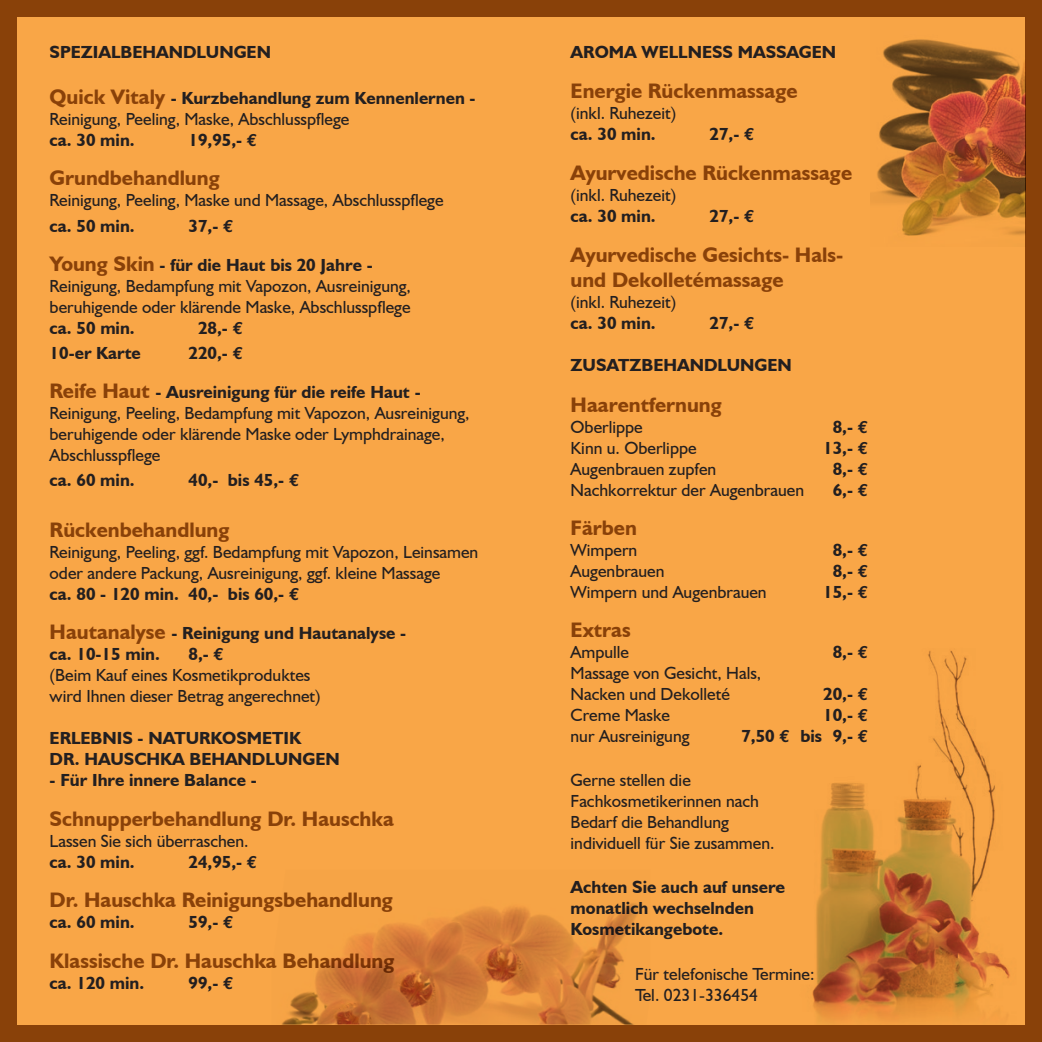
<style>
.page{position:relative;width:1042px;height:1042px;background:#894109}
.page>*{position:absolute;margin:0;border:0;box-sizing:border-box;transform-origin:0 0}
.t1{font:700 21px/25.2px "Humanist 521 BT";color:#894109}
.t2{font:17.5px/21px "Humanist 521 BT";color:#231f20}
.t3{font:700 17.5px/21px "Humanist 521 BT";color:#231f20}
.s1{font-weight:700;font-size:21px;color:#894109}
.s2{font-weight:700}
.s3{font-family:"Euro Mono"}
.s4{font-family:"Euro Mono";font-weight:700}
.s5{font-size:21px;color:#894109}
</style>
<div class="page">
<div style="left:17px;top:17px;width:1007px;height:1007px;background:#f9a647"></div>
<img style="left:812px;top:636px;width:213px;height:388px">
<img style="left:871px;top:17px;width:154px;height:229px">
<img style="left:281px;top:903px;width:358px;height:121px">
<p class="t3" style="left:50px;top:41px;width:223px">SPEZIALBEHANDLUNGEN</p>
<p class="t2" style="left:50px;top:87px;width:427px"><span class="s1">Quick Vitaly</span> <span class="s2">- Kurzbehandlung zum Kennenlernen -<br></span>Reinigung, Peeling, Maske, Abschlusspflege</p>
<p class="t3" style="left:50px;top:129px;width:87px">ca. 30 min.</p>
<p class="t3" style="left:188px;top:129px;width:70px">19,95,- <span class="s3">E</span></p>
<p class="t1" style="left:50px;top:165px;width:172px">Grundbehandlung</p>
<p class="t2" style="left:50px;top:190px;width:395px">Reinigung, Peeling, Maske und Massage, Abschlusspflege</p>
<p class="t3" style="left:50px;top:215px;width:87px">ca. 50 min.</p>
<p class="t3" style="left:189px;top:215px;width:47px">37,- <span class="s3">E</span></p>
<p class="t2" style="left:50px;top:254px;width:363px"><span class="s1">Young Skin</span> <span class="s2">- für die Haut bis 20 Jahre -<br></span>Reinigung, Bedampfung mit Vapozon, Ausreinigung, beruhigende oder klärende Maske, Abschlusspflege</p>
<p class="t3" style="left:50px;top:317px;width:87px">ca. 50 min.</p>
<p class="t3" style="left:198px;top:317px;width:47px">28,- <span class="s3">E</span></p>
<p class="t3" style="left:50px;top:342px;width:93px">10-er Karte</p>
<p class="t3" style="left:189px;top:342px;width:56px">220,- <span class="s3">E</span></p>
<p class="t2" style="left:50px;top:381px;width:422px"><span class="s1">Reife Haut</span> <span class="s2">- Ausreinigung für die reife Haut - </span>Reinigung, Peeling, Bedampfung mit Vapozon, Ausreinigung, beruhigende oder klärende Maske oder Lymphdrainage, Abschlusspflege</p>
<p class="t3" style="left:50px;top:469px;width:87px">ca. 60 min.</p>
<p class="t3" style="left:189px;top:469px;width:112px">40,- bis 45,- <span class="s3">E</span></p>
<p class="t1" style="left:50px;top:517px;width:181px">Rückenbehandlung</p>
<p class="t2" style="left:50px;top:541px;width:430px">Reinigung, Peeling, ggf. Bedampfung mit Vapozon, Leinsamen oder andere Packung, Ausreinigung, ggf. kleine Massage<br><span class="s2">ca. 80 - 120 min. 40,- bis 60,-</span> <span class="s4">E</span></p>
<p class="t3" style="left:50px;top:622px;width:358px"><span class="s5">Hautanalyse</span> - Reinigung und Hautanalyse - ca. 10-15 min.</p>
<p class="t2" style="left:50px;top:643px;width:273px;text-indent:139px"><span class="s2">8,-</span> <span class="s4">E<br></span>(Beim Kauf eines Kosmetikproduktes wird Ihnen dieser Betrag angerechnet)</p>
<p class="t3" style="left:50px;top:727px;width:292px">ERLEBNIS - NATURKOSMETIK<br>DR. HAUSCHKA BEHANDLUNGEN</p>
<p class="t3" style="left:50px;top:769px;width:209px">- Für Ihre innere Balance -</p>
<p class="t1" style="left:50px;top:806px;width:346px">Schnupperbehandlung Dr. Hauschka</p>
<p class="t2" style="left:50px;top:830px;width:200px">Lassen Sie sich überraschen.</p>
<p class="t3" style="left:50px;top:851px;width:87px">ca. 30 min.</p>
<p class="t3" style="left:189px;top:851px;width:70px">24,95,- <span class="s3">E</span></p>
<p class="t1" style="left:50px;top:887px;width:345px">Dr. Hauschka Reinigungsbehandlung</p>
<p class="t3" style="left:50px;top:911px;width:87px">ca. 60 min.</p>
<p class="t3" style="left:189px;top:911px;width:47px">59,- <span class="s3">E</span></p>
<p class="t1" style="left:50px;top:947px;width:346px">Klassische Dr. Hauschka Behandlung</p>
<p class="t3" style="left:50px;top:972px;width:96px">ca. 120 min.</p>
<p class="t3" style="left:189px;top:972px;width:47px">99,- <span class="s3">E</span></p>
<p class="t3" style="left:570px;top:41px;width:267px">AROMA WELLNESS MASSAGEN</p>
<p class="t1" style="left:570px;top:78px;width:228px">Energie Rückenmassage</p>
<p class="t2" style="left:570px;top:102px;width:107px">(inkl. Ruhezeit)</p>
<p class="t3" style="left:570px;top:123px;width:87px">ca. 30 min.</p>
<p class="t3" style="left:709px;top:123px;width:47px">27,- <span class="s3">E</span></p>
<p class="t1" style="left:570px;top:160px;width:283px">Ayurvedische Rückenmassage</p>
<p class="t2" style="left:570px;top:184px;width:107px">(inkl. Ruhezeit)</p>
<p class="t3" style="left:570px;top:205px;width:87px">ca. 30 min.</p>
<p class="t3" style="left:709px;top:205px;width:47px">27,- <span class="s3">E</span></p>
<p class="t1" style="left:570px;top:242px;width:274px">Ayurvedische Gesichts- Hals&shy;und Dekolletémassage</p>
<p class="t2" style="left:570px;top:292px;width:107px">(inkl. Ruhezeit)</p>
<p class="t3" style="left:570px;top:313px;width:87px">ca. 30 min.</p>
<p class="t3" style="left:709px;top:313px;width:47px">27,- <span class="s3">E</span></p>
<p class="t3" style="left:570px;top:355px;width:223px">ZUSATZBEHANDLUNGEN</p>
<p class="t1" style="left:570px;top:391px;width:153px">Haarentfernung</p>
<p class="t2" style="left:570px;top:416px;width:74px">Oberlippe</p>
<p class="t3" style="left:833px;top:416px;width:37px">8,- <span class="s3">E</span></p>
<p class="t2" style="left:570px;top:437px;width:127px">Kinn u. Oberlippe</p>
<p class="t3" style="left:823px;top:437px;width:47px">13,- <span class="s3">E</span></p>
<p class="t2" style="left:570px;top:458px;width:147px">Augenbrauen zupfen</p>
<p class="t3" style="left:833px;top:458px;width:37px">8,- <span class="s3">E</span></p>
<p class="t2" style="left:570px;top:479px;width:235px">Nachkorrektur der Augenbrauen</p>
<p class="t3" style="left:833px;top:479px;width:37px">6,- <span class="s3">E</span></p>
<p class="t1" style="left:570px;top:514px;width:68px">Färben</p>
<p class="t2" style="left:570px;top:539px;width:68px">Wimpern</p>
<p class="t3" style="left:833px;top:539px;width:37px">8,- <span class="s3">E</span></p>
<p class="t2" style="left:570px;top:560px;width:95px">Augenbrauen</p>
<p class="t3" style="left:833px;top:560px;width:37px">8,- <span class="s3">E</span></p>
<p class="t2" style="left:570px;top:581px;width:198px">Wimpern und Augenbrauen</p>
<p class="t3" style="left:823px;top:581px;width:47px">15,- <span class="s3">E</span></p>
<p class="t1" style="left:570px;top:617px;width:62px">Extras</p>
<p class="t2" style="left:570px;top:641px;width:60px">Ampulle</p>
<p class="t3" style="left:833px;top:641px;width:37px">8,- <span class="s3">E</span></p>
<p class="t2" style="left:570px;top:662px;width:192px">Massage von Gesicht, Hals,<br>Nacken und Dekolleté</p>
<p class="t3" style="left:823px;top:683px;width:47px">20,- <span class="s3">E</span></p>
<p class="t2" style="left:570px;top:704px;width:101px">Creme Maske</p>
<p class="t3" style="left:823px;top:704px;width:47px">10,- <span class="s3">E</span></p>
<p class="t2" style="left:570px;top:725px;width:120px">nur Ausreinigung</p>
<p class="t3" style="left:741px;top:725px;width:128px">7,50 <span class="s3">E</span> bis 9,- <span class="s3">E</span></p>
<p class="t2" style="left:570px;top:769px;width:205px">Gerne stellen die<br>Fachkosmetikerinnen nach<br>Bedarf die Behandlung individuell für Sie zusammen.</p>
<p class="t3" style="left:570px;top:876px;width:216px">Achten Sie auch auf unsere monatlich wechselnden<br>Kosmetikangebote.</p>
<p class="t2" style="left:635px;top:963px;width:181px">Für telefonische Termine:<br>Tel. 0231-336454</p>
</div>
